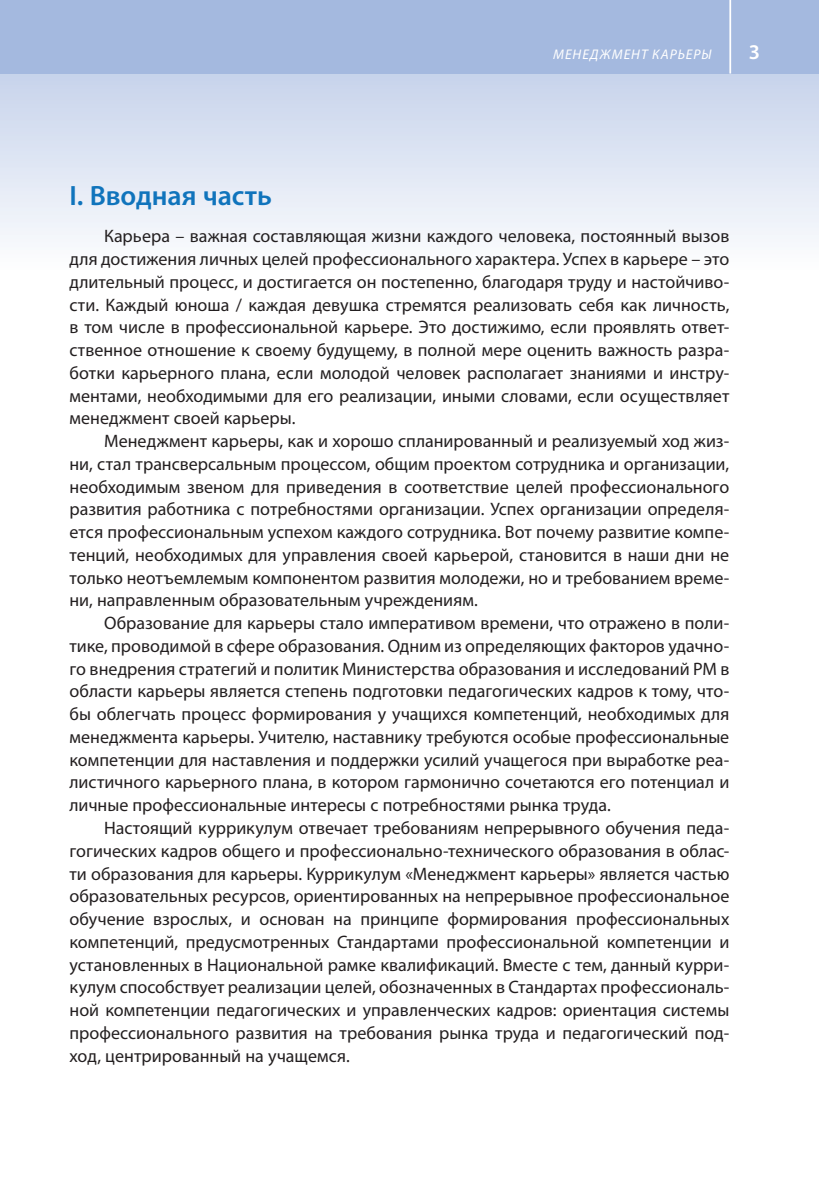
<style>
.page{position:relative;width:819px;height:1191px;background:#fff}
.page>*{position:absolute;margin:0;border:0;box-sizing:border-box;transform-origin:0 0}
.t1{font:600 28px "Myriad Pro";letter-spacing:-.005em;color:#1074bc}
.t2{font:600 21px "Myriad Pro";color:#fff}
.t3{font:18.03px/22.8px "Myriad Pro";color:#231f20;text-align:justify}
.t4{font:italic 14px "Myriad Pro";letter-spacing:.07em;color:#fff}
</style>
<div class="page">
<div style="left:0;top:68px;width:819px;height:204px;background:linear-gradient(to bottom,#c5d2eb,#fdfefe)"></div>
<div style="left:0;top:0;width:819px;height:74px;background:#a4b9df"></div>
<hr style="left:729px;top:0;width:2px;height:74px;background:#fff">
<p class="t4" style="left:553px;top:46px;width:160px">МЕНЕДЖМЕНТ КАРЬЕРЫ</p>
<p class="t2" style="left:749px;top:39px;width:13px">3</p>
<h1 class="t1" style="left:69px;top:177px;width:204px">I. Вводная часть</h1>
<p class="t3" style="left:69px;top:224px;width:661px;text-indent:35px">Карьера – важная составляющая жизни каждого человека, постоянный вызов для достижения личных целей профессионального характера. Успех в карьере – это длительный процесс, и достигается он постепенно, благодаря труду и настойчиво&shy;сти. Каждый юноша / каждая девушка стремятся реализовать себя как личность, в том числе в профессиональной карьере. Это достижимо, если проявлять ответ&shy;ственное отношение к своему будущему, в полной мере оценить важность разра&shy;ботки карьерного плана, если молодой человек располагает знаниями и инстру&shy;ментами, необходимыми для его реализации, иными словами, если осуществляет менеджмент своей карьеры.</p>
<p class="t3" style="left:69px;top:429px;width:661px;text-indent:35px">Менеджмент карьеры, как и хорошо спланированный и реализуемый ход жиз&shy;ни, стал трансверсальным процессом, общим проектом сотрудника и организации, необходимым звеном для приведения в соответствие целей профессионального развития работника с потребностями организации. Успех организации определя&shy;ется профессиональным успехом каждого сотрудника. Вот почему развитие компе&shy;тенций, необходимых для управления своей карьерой, становится в наши дни не только неотъемлемым компонентом развития молодежи, но и требованием време&shy;ни, направленным образовательным учреждениям.</p>
<p class="t3" style="left:69px;top:611px;width:661px;text-indent:35px">Образование для карьеры стало императивом времени, что отражено в поли&shy;тике, проводимой в сфере образования. Одним из определяющих факторов удачно&shy;го внедрения стратегий и политик Министерства образования и исследований РМ в области карьеры является степень подготовки педагогических кадров к тому, что&shy;бы облегчать процесс формирования у учащихся компетенций, необходимых для менеджмента карьеры. Учителю, наставнику требуются особые профессиональные компетенции для наставления и поддержки усилий учащегося при выработке реа&shy;листичного карьерного плана, в котором гармонично сочетаются его потенциал и личные профессиональные интересы с потребностями рынка труда.</p>
<p class="t3" style="left:69px;top:816px;width:661px;text-indent:35px">Настоящий куррикулум отвечает требованиям непрерывного обучения педа&shy;гогических кадров общего и профессионально-технического образования в облас&shy;ти образования для карьеры. Куррикулум «Менеджмент карьеры» является частью образовательных ресурсов, ориентированных на непрерывное профессиональное обучение взрослых, и основан на принципе формирования профессиональных компетенций, предусмотренных Стандартами профессиональной компетенции и установленных в Национальной рамке квалификаций. Вместе с тем, данный курри&shy;кулум способствует реализации целей, обозначенных в Стандартах профессиональ&shy;ной компетенции педагогических и управленческих кадров: ориентация системы профессионального развития на требования рынка труда и педагогический под&shy;ход, центрированный на учащемся.</p>
</div>
